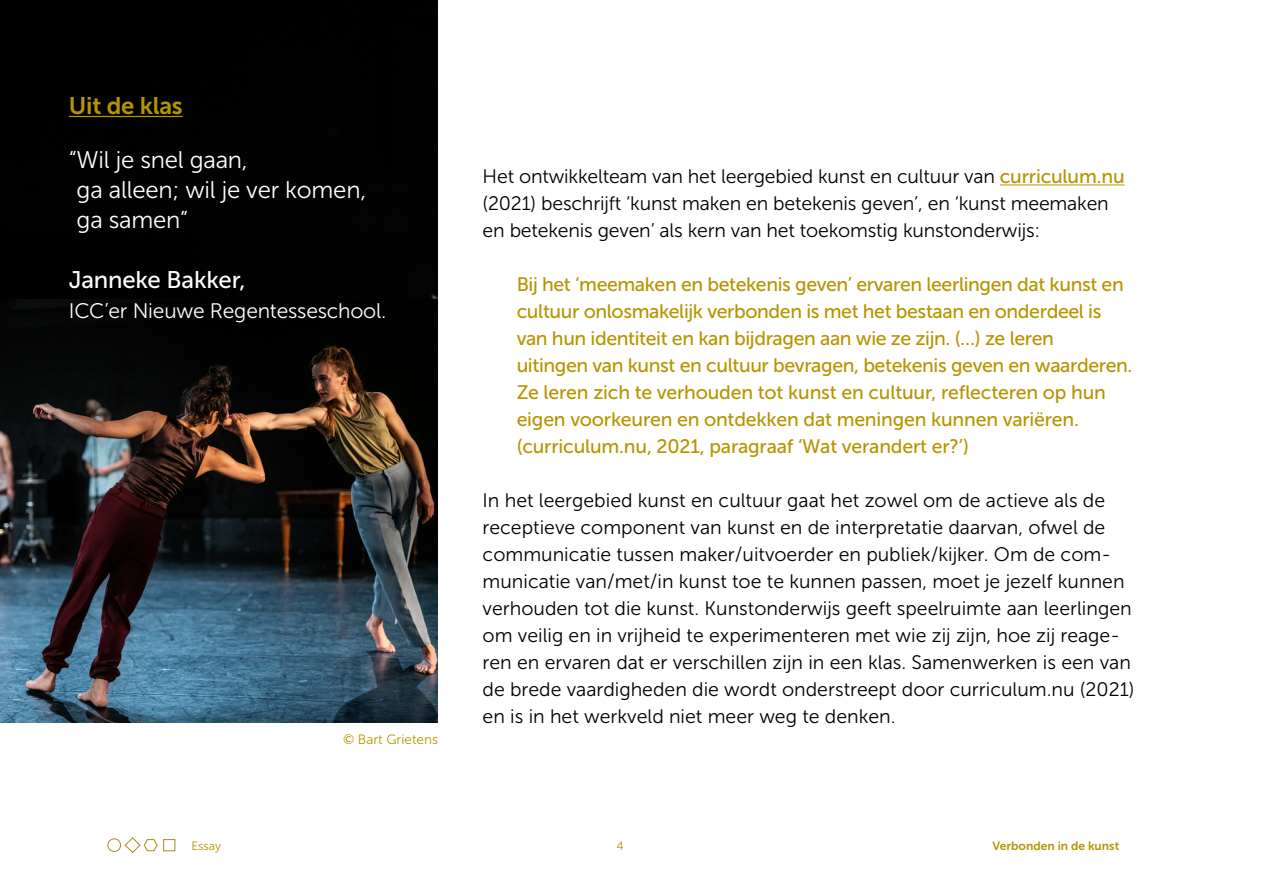
<style>
.page{position:relative;width:1263px;height:893px;background:#fff}
.page>*{position:absolute;margin:0;border:0;box-sizing:border-box;transform-origin:0 0}
.t1{font:24px/30px "Museo Sans 300";letter-spacing:-.01em;color:#fff}
.t2{font:24px "Museo Sans 500";letter-spacing:-.01em;color:#fff}
.t3{font:24px "Museo Sans 700";letter-spacing:-.01em;color:#b69500}
.t4{font:21px "Museo Sans 300";letter-spacing:-.01em;color:#fff}
.t5{font:19.5px/27px "Museo Sans 300";color:#000}
.t6{font:19.5px/27px "Museo Sans 500";letter-spacing:-.02em;color:#b69500}
.t7{font:13.5px "Museo Sans 300";color:#b69500}
.t8{font:12px "Museo Sans 700";color:#b69500}
.t9{font:12px "Museo Sans 300";color:#b69500}
.s1{font-family:"Lato"}
.s2{font-family:"Museo Sans 500";color:#b69500}
</style>
<div class="page">
<div style="left:108px;top:838px;width:13px;height:14px;border:1px solid #a88c20;border-radius:50%"></div>
<svg style="left:124px;top:837px;width:51px;height:16px"></svg>
<div style="left:0;top:0;width:437px;height:300px;background:#010101"></div>
<img style="left:0;top:300px;width:437px;height:422px">
<hr style="left:1000px;top:184px;width:125px;height:1px;background:#b69500">
<hr style="left:69px;top:116px;width:114px;height:1px;background:#b69500">
<p class="t3" style="left:69px;top:92px;width:115px">Uit de klas</p>
<p class="t1" style="left:77px;top:145px;width:291px;text-indent:-8px">“Wil je snel gaan,<br>ga alleen; wil je ver komen, ga samen”</p>
<p class="t2" style="left:69px;top:266px;width:178px">Janneke Bakker,</p>
<p class="t4" style="left:69px;top:299px;width:319px">ICC’er Nieuwe Regentesseschool.</p>
<p class="t7" style="left:343px;top:732px;width:96px"><span class="s1">©</span> Bart Grietens</p>
<p class="t5" style="left:483px;top:163px;width:643px">Het ontwikkelteam van het leergebied kunst en cultuur van <span class="s2">curriculum.nu </span>(2021) beschrijft ‘kunst maken en betekenis geven’, en ‘kunst meemaken en betekenis geven’ als kern van het toekomstig kunstonderwijs:</p>
<p class="t6" style="left:517px;top:271px;width:617px">Bij het ‘meemaken en betekenis geven’ ervaren leerlingen dat kunst en cultuur onlosmakelijk verbonden is met het bestaan en onderdeel is van hun identiteit en kan bijdragen aan wie ze zijn. (…) ze leren<br>uitingen van kunst en cultuur bevragen, betekenis geven en waarderen.<br>Ze leren zich te verhouden tot kunst en cultuur, reflecteren op hun eigen voorkeuren en ontdekken dat meningen kunnen variëren. (curriculum.nu, 2021, paragraaf ‘Wat verandert er?’)</p>
<p class="t5" style="left:483px;top:487px;width:653px">In het leergebied kunst en cultuur gaat het zowel om de actieve als de receptieve component van kunst en de interpretatie daarvan, ofwel de communicatie tussen maker/uitvoerder en publiek/kijker. Om de com&shy;municatie van/met/in kunst toe te kunnen passen, moet je jezelf kunnen verhouden tot die kunst. Kunstonderwijs geeft speelruimte aan leerlingen om veilig en in vrijheid te experimenteren met wie zij zijn, hoe zij reage&shy;ren en ervaren dat er verschillen zijn in een klas. Samenwerken is een van de brede vaardigheden die wordt onderstreept door curriculum.nu (2021) en is in het werkveld niet meer weg te denken.</p>
<p class="t9" style="left:191px;top:839px;width:31px">Essay</p>
<p class="t9" style="left:617px;top:839px;width:9px">4</p>
<p class="t8" style="left:992px;top:839px;width:128px">Verbonden in de kunst</p>
</div>
